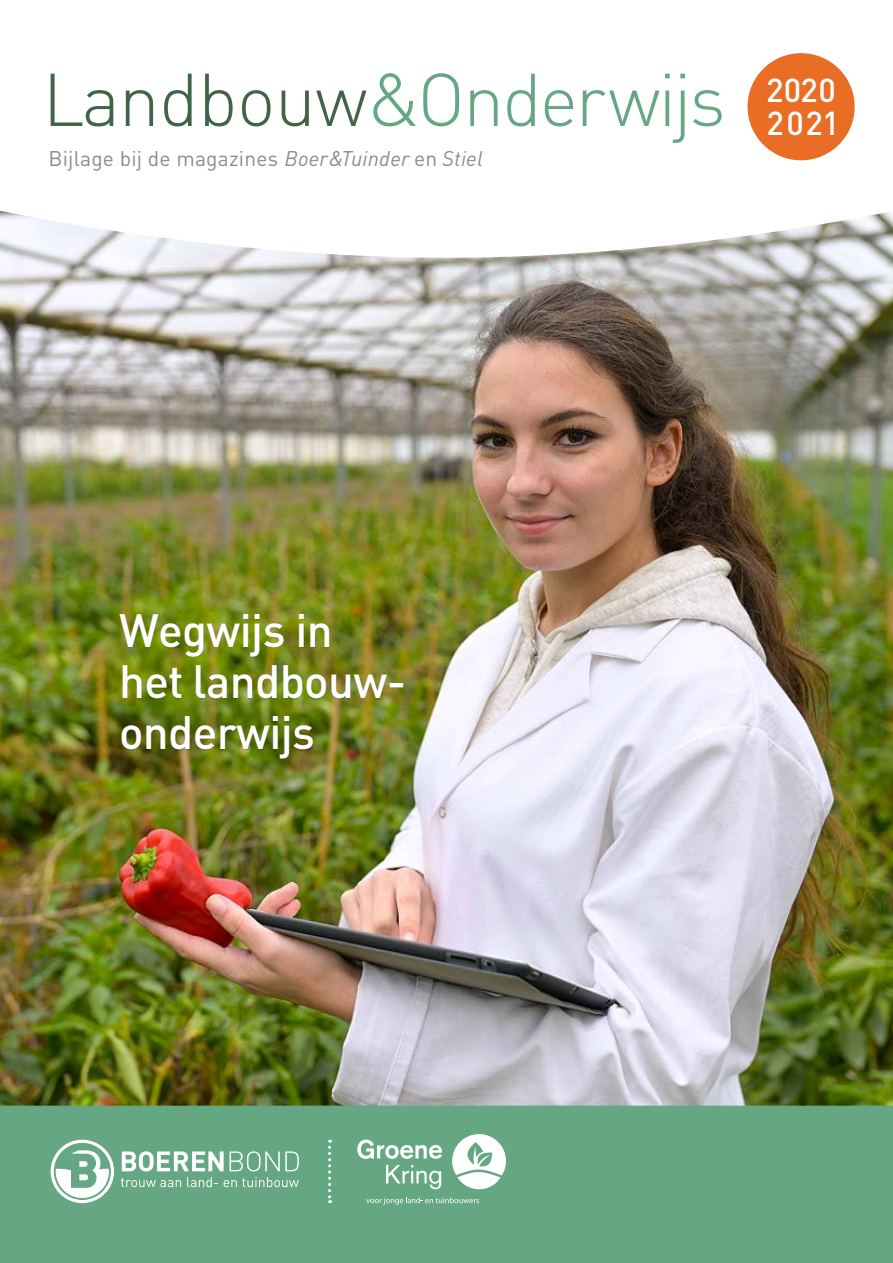
<style>
.page{position:relative;width:893px;height:1263px;background:#fff}
.page>*{position:absolute;margin:0;border:0;box-sizing:border-box;transform-origin:0 0}
.t1{font:300 73.5px "DINOT";letter-spacing:-.025em;color:#65a783}
.t2{font:500 46.2px/51.2px "DINOT";letter-spacing:-.015em;color:#fff}
.t3{font:500 32.85px/33px "DINOT";letter-spacing:.01em;color:#fff}
.t4{font:21px "DINOT";letter-spacing:.01em;color:#8a8c8f}
.s1{color:#416449}
.s2{font-style:italic}
</style>
<div class="page">
<div style="left:0;top:944px;width:893px;height:319px;background:#65a783"></div>
<svg style="left:328px;top:1140px;width:3px;height:63px"></svg>
<img style="left:0;top:211px;width:893px;height:895px">
<svg style="left:121px;top:1178px;width:60px;height:9px"></svg>
<svg style="left:187px;top:1177px;width:31px;height:10px"></svg>
<svg style="left:224px;top:1177px;width:75px;height:10px"></svg>
<svg style="left:122px;top:1151px;width:102px;height:20px"></svg>
<svg style="left:230px;top:1151px;width:69px;height:20px"></svg>
<svg style="left:51px;top:1140px;width:63px;height:63px"></svg>
<svg style="left:357px;top:1139px;width:85px;height:20px"></svg>
<svg style="left:386px;top:1165px;width:55px;height:24px"></svg>
<svg style="left:366px;top:1197px;width:113px;height:8px"></svg>
<svg style="left:452px;top:1134px;width:54px;height:55px"></svg>
<div style="left:119px;top:613px;width:285px;height:147px;background:#231f20;opacity:.25"></div>
<div style="left:747px;top:53px;width:108px;height:107px;background:#e96d24;border-radius:50%"></div>
<h1 class="t1" style="left:43px;top:54px;width:685px"><span class="s1">Landbouw</span>&amp;Onderwijs</h1>
<p class="t4" style="left:48px;top:145px;width:435px">Bijlage bij de magazines <span class="s2">Boer&amp;Tuinder</span> en <span class="s2">Stiel</span></p>
<h3 class="t3" style="left:766px;top:72px;width:75px">2020<br>2021</h3>
<h2 class="t2" style="left:119px;top:603px;width:289px">Wegwijs in het landbouw&shy;onderwijs</h2>
</div>
